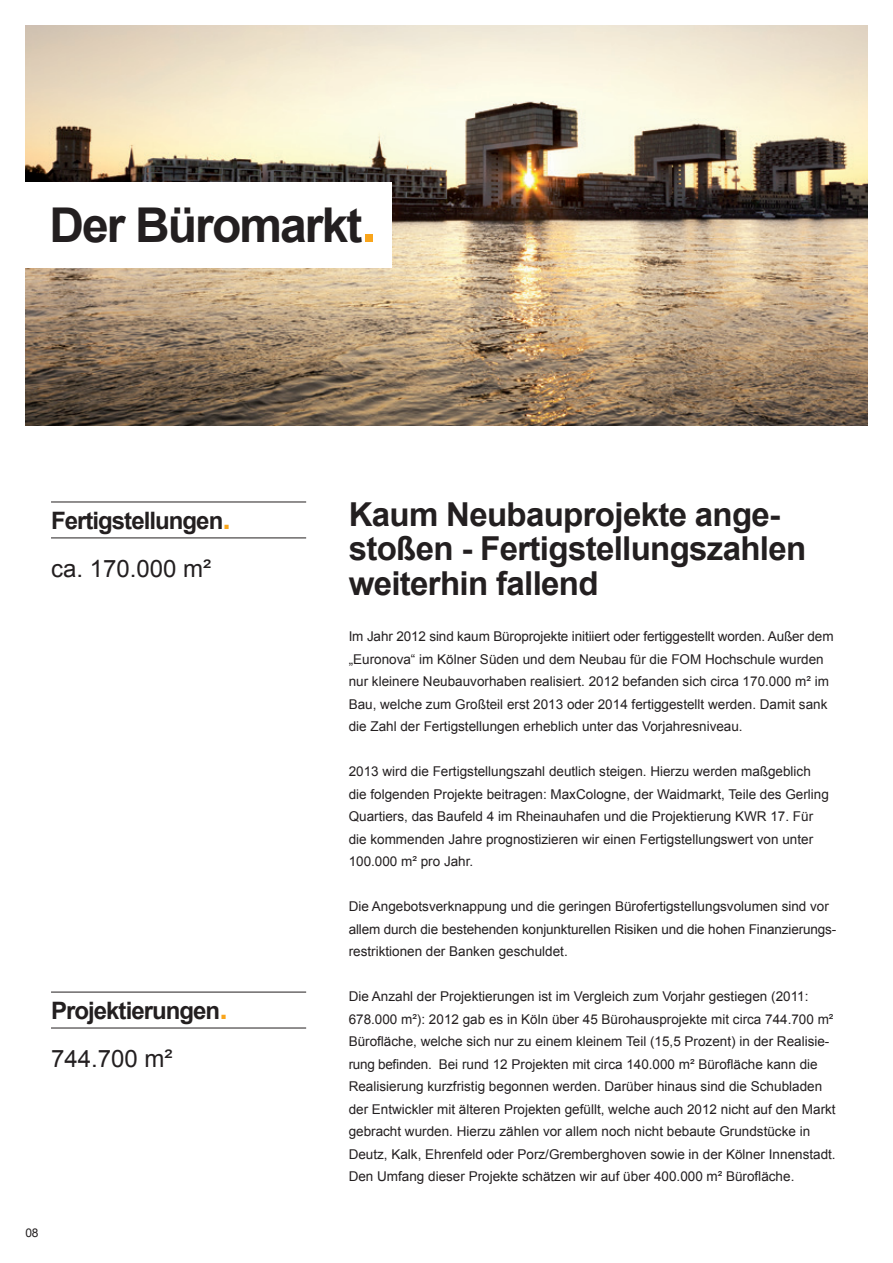
<style>
.page{position:relative;width:893px;height:1263px;background:#fff}
.page>*{position:absolute;margin:0;border:0;box-sizing:border-box;transform-origin:0 0}
.t1{font:700 48px "Arial";letter-spacing:-.04em;color:#231f20}
.t2{font:700 33px/34.5px "Arial";letter-spacing:-.02em;color:#231f20}
.t3{font:700 24px "Arial";letter-spacing:-.04em;color:#231f20}
.t4{font:24px "Arial";color:#231f20}
.t5{font:13.5px/22.5px "Arial";color:#231f20}
.t6{font:12px "Arial";color:#231f20}
.s1{font-size:57px;color:#f9a51b}
.s2{font-size:30px;color:#f9a51b}
</style>
<div class="page">
<img style="left:26px;top:26px;width:841px;height:399px">
<hr style="left:51px;top:502px;width:255px;height:1px;background:#231f20">
<hr style="left:51px;top:538px;width:255px;height:1px;background:#231f20">
<hr style="left:51px;top:992px;width:255px;height:1px;background:#231f20">
<hr style="left:51px;top:1028px;width:255px;height:1px;background:#231f20">
<div style="left:19px;top:183px;width:373px;height:85px;background:#fff"></div>
<h1 class="t1" style="left:49px;top:199px;width:328px">Der Büromarkt<span class="s1">.</span></h1>
<h3 class="t3" style="left:51px;top:508px;width:181px">Fertigstellungen<span class="s2">.</span></h3>
<h3 class="t4" style="left:51px;top:555px;width:162px">ca. 170.000 m²</h3>
<h3 class="t3" style="left:51px;top:998px;width:178px">Projektierungen<span class="s2">.</span></h3>
<h3 class="t4" style="left:51px;top:1045px;width:123px">744.700 m²</h3>
<p class="t6" style="left:26px;top:1226px;width:15px">08</p>
<h2 class="t2" style="left:349px;top:497px;width:459px">Kaum Neubauprojekte ange&shy;stoßen - Fertigstellungszahlen weiterhin fallend</h2>
<p class="t5" style="left:349px;top:625px;width:486px">Im Jahr 2012 sind kaum Büroprojekte initiiert oder fertiggestellt worden. Außer dem „Euronova“ im Kölner Süden und dem Neubau für die FOM Hochschule wurden nur kleinere Neubauvorhaben realisiert. 2012 befanden sich circa 170.000 m² im Bau, welche zum Großteil erst 2013 oder 2014 fertiggestellt werden. Damit sank die Zahl der Fertigstellungen erheblich unter das Vorjahresniveau.</p>
<p class="t5" style="left:349px;top:760px;width:482px">2013 wird die Fertigstellungszahl deutlich steigen. Hierzu werden maßgeblich die folgenden Projekte beitragen: MaxCologne, der Waidmarkt, Teile des Gerling Quartiers, das Baufeld 4 im Rheinauhafen und die Projektierung KWR 17. Für die kommenden Jahre prognostizieren wir einen Fertigstellungswert von unter 100.000 m² pro Jahr.</p>
<p class="t5" style="left:349px;top:895px;width:489px">Die Angebotsverknappung und die geringen Bürofertigstellungsvolumen sind vor allem durch die bestehenden konjunkturellen Risiken und die hohen Finanzierungs&shy;restriktionen der Banken geschuldet.</p>
<p class="t5" style="left:349px;top:985px;width:488px">Die Anzahl der Projektierungen ist im Vergleich zum Vorjahr gestiegen (2011:<br>678.000 m²): 2012 gab es in Köln über 45 Bürohausprojekte mit circa 744.700 m²<br>Bürofläche, welche sich nur zu einem kleinem Teil (15,5 Prozent) in der Realisie&shy;rung befinden. Bei rund 12 Projekten mit circa 140.000 m² Bürofläche kann die Realisierung kurzfristig begonnen werden. Darüber hinaus sind die Schubladen der Entwickler mit älteren Projekten gefüllt, welche auch 2012 nicht auf den Markt gebracht wurden. Hierzu zählen vor allem noch nicht bebaute Grundstücke in Deutz, Kalk, Ehrenfeld oder Porz/Gremberghoven sowie in der Kölner Innenstadt.<br>Den Umfang dieser Projekte schätzen wir auf über 400.000 m² Bürofläche.</p>
</div>
